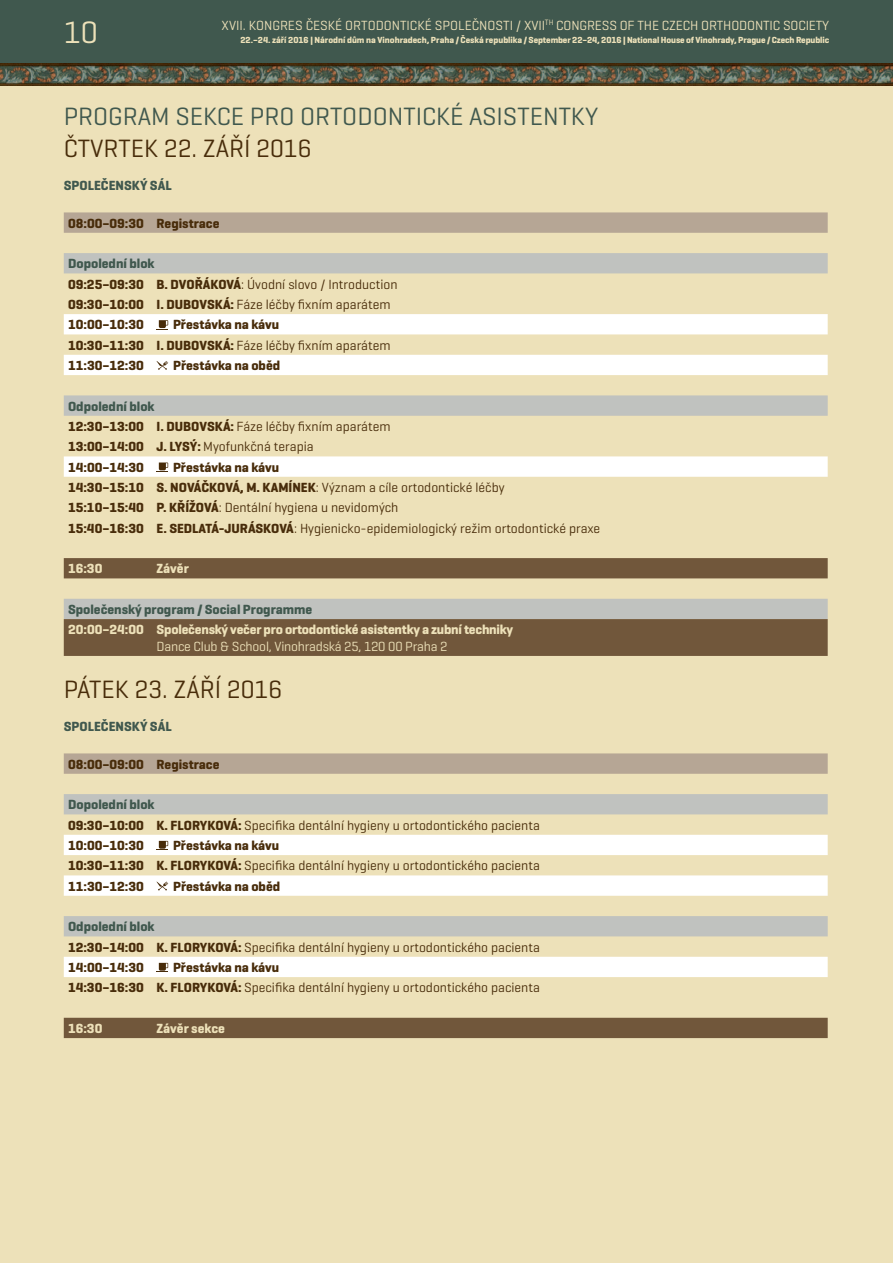
<style>
.page{position:relative;width:893px;height:1263px;background:#ede1b9}
.page>*{position:absolute;margin:0;border:0;box-sizing:border-box;transform-origin:0 0}
.t1{font:31.5px "Geogrotesque";color:#ede1b9}
.t2{font:25.5px "Geogrotesque";color:#40584e}
.t3{font:25.5px "Geogrotesque";color:#482c0a}
.t4{font:13.5px/20.4px "Geogrotesque";color:#482c0a}
.t5{font:700 13.5px/20.4px "Geogrotesque";color:#482c0a}
.t6{font:13.5px "Geogrotesque";letter-spacing:-.01em;color:#ede1b9}
.t7{font:700 13.5px "Geogrotesque";letter-spacing:-.015em;color:#ede1b9}
.t8{font:700 13.5px "Geogrotesque";color:#40584e}
.t9{font:700 9px "Geogrotesque";letter-spacing:-.01em;color:#ede1b9}
.s1{color:#40584e}
.s2{font-weight:400}
.s3{font-weight:700}
.s4{font-weight:700;color:#40584e}
</style>
<div class="page">
<div style="left:0;top:0;width:893px;height:64px;background:#40584e"></div>
<img style="left:0;top:64px;width:893px;height:21px">
<svg style="left:64px;top:212px;width:764px;height:21px;background:#b7a796"></svg>
<div style="left:64px;top:253px;width:764px;height:21px;background:#c0c2bf"></div>
<svg style="left:64px;top:314px;width:764px;height:163px"></svg>
<svg style="left:64px;top:558px;width:764px;height:98px;fill:#71573b"></svg>
<svg style="left:157px;top:320px;width:11px;height:10px"></svg>
<svg style="left:157px;top:361px;width:11px;height:9px"></svg>
<svg style="left:157px;top:462px;width:11px;height:10px"></svg>
<svg style="left:64px;top:753px;width:764px;height:21px;background:#b7a796"></svg>
<svg style="left:64px;top:794px;width:764px;height:41px"></svg>
<svg style="left:64px;top:835px;width:764px;height:142px"></svg>
<div style="left:64px;top:1018px;width:764px;height:20px;background:#71573b"></div>
<svg style="left:157px;top:841px;width:11px;height:9px"></svg>
<svg style="left:157px;top:881px;width:11px;height:10px"></svg>
<svg style="left:157px;top:963px;width:11px;height:9px"></svg>
<h1 class="t1" style="left:64px;top:20px;width:36px">10</h1>
<p class="t6" style="left:222px;top:20px;width:609px">XVII. KONGRES ČESKÉ ORTODONTICKÉ SPOLEČNOSTI / XVII<sup>TH</sup> CONGRESS OF THE CZECH ORTHODONTIC SOCIETY</p>
<p class="t9" style="left:240px;top:36px;width:590px">22.–24. září 2016 | Národní dům na Vinohradech, Praha / Česká republika / September 22–24, 2016 | National House of Vinohrady, Prague / Czech Republic</p>
<h2 class="t2" style="left:64px;top:107px;width:536px">PROGRAM SEKCE PRO ORTODONTICKÉ ASISTENTKY</h2>
<h2 class="t3" style="left:64px;top:138px;width:249px">ČTVRTEK 22. ZÁŘÍ 2016</h2>
<p class="t8" style="left:64px;top:180px;width:109px">SPOLEČENSKÝ SÁL</p>
<p class="t5" style="left:68px;top:214px;width:153px">08:00–09:30 Registrace</p>
<p class="t5" style="left:68px;top:254px;width:331px"><span class="s1">Dopolední blok<br></span>09:25–09:30 B. DVOŘÁKOVÁ<span class="s2">: Úvodní slovo / Introduction </span>09:30–10:00 I. DUBOVSKÁ: <span class="s2">Fáze léčby fixním aparátem </span>10:00–10:30</p>
<p class="t5" style="left:68px;top:315px;width:324px;text-indent:105px">Přestávka na kávu<br>10:30–11:30 I. DUBOVSKÁ: <span class="s2">Fáze léčby fixním aparátem<br></span>11:30–12:30</p>
<p class="t5" style="left:173px;top:356px;width:109px">Přestávka na oběd</p>
<p class="t5" style="left:68px;top:397px;width:324px"><span class="s1">Odpolední blok<br></span>12:30–13:00 I. DUBOVSKÁ: <span class="s2">Fáze léčby fixním aparátem<br></span>13:00–14:00 J. LYSÝ: <span class="s2">Myofunkčná terapia<br></span>14:00–14:30</p>
<p class="t4" style="left:68px;top:458px;width:534px;text-indent:105px"><span class="s3">Přestávka na kávu<br>14:30–15:10 S. NOVÁČKOVÁ, M. KAMÍNEK</span>: Význam a cíle ortodontické léčby<br><span class="s3">15:10–15:40 P. KŘÍŽOVÁ</span>: Dentální hygiena u nevidomých<br><span class="s3">15:40–16:30 E. SEDLATÁ-JURÁSKOVÁ</span>: Hygienicko-epidemiologický režim ortodontické praxe</p>
<p class="t7" style="left:68px;top:564px;width:36px">16:30</p>
<p class="t7" style="left:157px;top:564px;width:34px">Závěr</p>
<p class="t8" style="left:68px;top:604px;width:246px">Společenský program / Social Programme</p>
<p class="t7" style="left:68px;top:625px;width:447px">20:00–24:00 Společenský večer pro ortodontické asistentky a zubní techniky</p>
<p class="t6" style="left:157px;top:641px;width:292px">Dance Club &amp; School, Vinohradská 25, 120 00 Praha 2</p>
<h2 class="t3" style="left:64px;top:679px;width:220px">PÁTEK 23. ZÁŘÍ 2016</h2>
<p class="t8" style="left:64px;top:721px;width:109px">SPOLEČENSKÝ SÁL</p>
<p class="t5" style="left:68px;top:755px;width:153px">08:00–09:00 Registrace</p>
<p class="t4" style="left:68px;top:795px;width:473px"><span class="s4">Dopolední blok<br></span><span class="s3">09:30–10:00 K. FLORYKOVÁ:</span> Specifika dentální hygieny u ortodontického pacienta<br><span class="s3">10:00–10:30</span></p>
<p class="t5" style="left:68px;top:836px;width:473px;text-indent:105px">Přestávka na kávu<br>10:30–11:30 K. FLORYKOVÁ: <span class="s2">Specifika dentální hygieny u ortodontického pacienta<br></span>11:30–12:30</p>
<p class="t5" style="left:173px;top:877px;width:109px">Přestávka na oběd</p>
<p class="t4" style="left:68px;top:917px;width:473px"><span class="s4">Odpolední blok<br></span><span class="s3">12:30–14:00 K. FLORYKOVÁ:</span> Specifika dentální hygieny u ortodontického pacienta<br><span class="s3">14:00–14:30</span></p>
<p class="t4" style="left:68px;top:958px;width:473px;text-indent:105px"><span class="s3">Přestávka na kávu<br>14:30–16:30 K. FLORYKOVÁ:</span> Specifika dentální hygieny u ortodontického pacienta</p>
<p class="t7" style="left:68px;top:1023px;width:36px">16:30</p>
<p class="t7" style="left:157px;top:1023px;width:70px">Závěr sekce</p>
</div>
